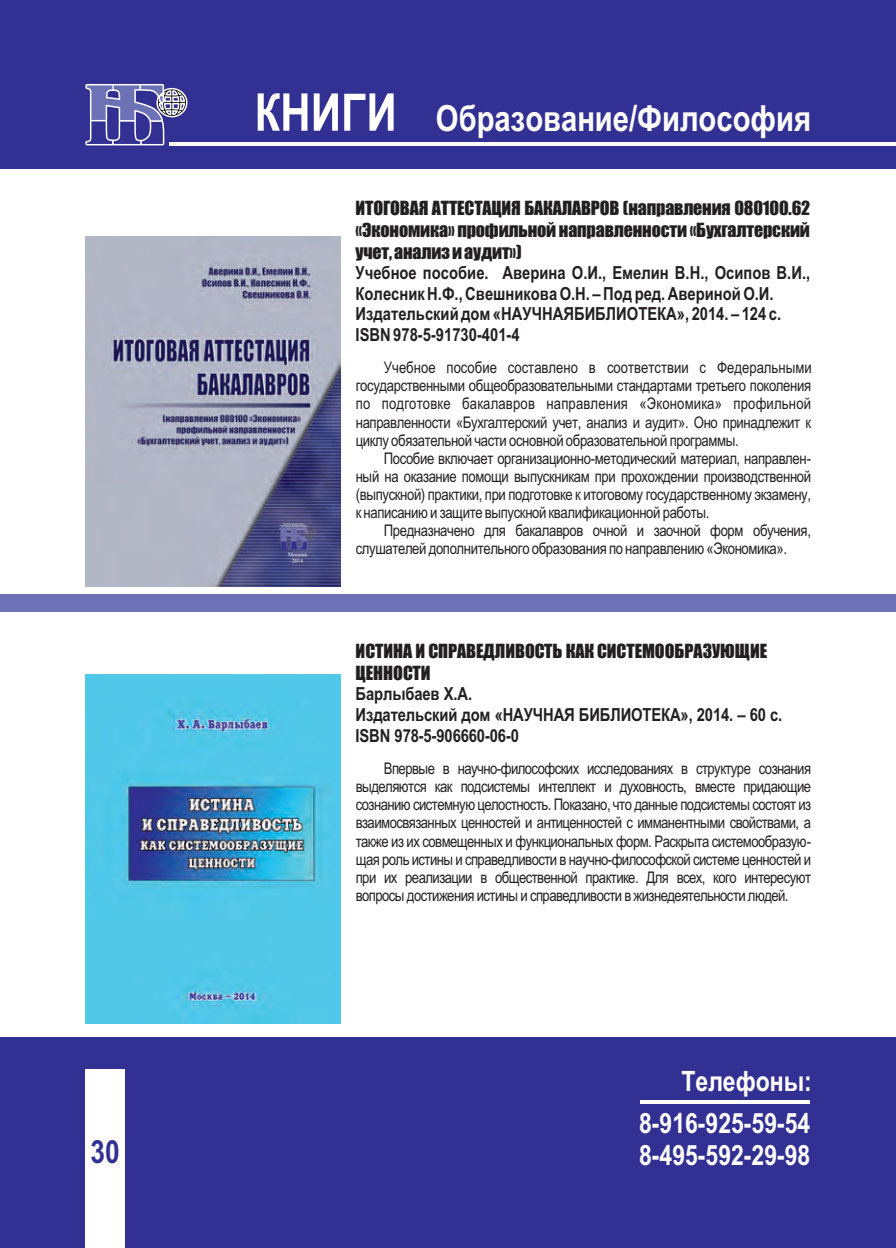
<style>
.page{position:relative;width:896px;height:1248px;background:#fff}
.page>*{position:absolute;margin:0;border:0;box-sizing:border-box;transform-origin:0 0}
.t1{font:700 52px "Arial Narrow";color:#fff}
.t2{font:700 36px "Arial Narrow";color:#fff}
.t3{font:700 32px "Arial Narrow";color:#323092}
.t4{font:700 28px/42.2px "Arial Narrow";color:#fff;text-align:right}
.t5{font:700 18px/20.6px "Arial Narrow";color:#231f20}
.t6{font:18px/22px "Impact";letter-spacing:-.01em;color:#231f20;text-align:justify}
.t7{font:16px/18.2px "Arial Narrow";letter-spacing:-.025em;color:#231f20;text-align:justify}
</style>
<div class="page">
<div style="left:0;top:0;width:896px;height:169px;background:#323092"></div>
<svg style="left:85px;top:84px;width:105px;height:62px"></svg>
<hr style="left:169px;top:142px;width:727px;height:3px;background:#fff">
<div style="left:0;top:594px;width:895px;height:17px;background:#6d71b5"></div>
<div style="left:0;top:1036px;width:896px;height:211px;background:#323092"></div>
<div style="left:85px;top:1068px;width:39px;height:179px;background:#fff"></div>
<svg style="left:640px;top:1100px;width:170px;height:3px"></svg>
<img style="left:85px;top:236px;width:255px;height:350px">
<img style="left:86px;top:674px;width:255px;height:349px">
<h3 class="t3" style="left:91px;top:1139px;width:31px">30</h3>
<h1 class="t1" style="left:254px;top:93px;width:144px">КНИГИ</h1>
<h2 class="t2" style="left:436px;top:104px;width:376px">Образование/Философия</h2>
<p class="t6" style="left:356px;top:198px;width:456px">ИТОГОВАЯ АТТЕСТАЦИЯ БАКАЛАВРОВ (направления 080100.62 «Экономика» профильной направленности «Бухгалтерский учет, анализ и аудит»)</p>
<p class="t5" style="left:355px;top:264px;width:456px">Учебное пособие. Аверина О.И., Емелин В.Н., Осипов В.И., Колесник Н.Ф., Свешникова О.Н. – Под ред. Авериной О.И.<br>Издательский дом «НАУЧНАЯБИБЛИОТЕКА», 2014. – 124 с.<br>ISBN 978-5-91730-401-4</p>
<p class="t7" style="left:356px;top:360px;width:457px;text-indent:28px">Учебное пособие составлено в соответствии с Федеральными государственными общеобразовательными стандартами третьего поколения по подготовке бакалавров направления «Экономика» профильной направленности «Бухгалтерский учет, анализ и аудит». Оно принадлежит к циклу обязательной части основной образовательной программы.</p>
<p class="t7" style="left:356px;top:450px;width:457px;text-indent:28px">Пособие включает организационно-методический материал, направлен&shy;ный на оказание помощи выпускникам при прохождении производственной (выпускной) практики, при подготовке к итоговому государственному экзамену, к написанию и защите выпускной квалификационной работы.</p>
<p class="t7" style="left:356px;top:523px;width:457px;text-indent:28px">Предназначено для бакалавров очной и заочной форм обучения, слушателей дополнительного образования по направлению «Экономика».</p>
<p class="t6" style="left:356px;top:640px;width:413px">ИСТИНА И СПРАВЕДЛИВОСТЬ КАК СИСТЕМООБРАЗУЮЩИЕ<br>ЦЕННОСТИ</p>
<p class="t5" style="left:356px;top:685px;width:428px">Барлыбаев Х.А.<br>Издательский дом «НАУЧНАЯ БИБЛИОТЕКА», 2014. – 60 с.<br>ISBN 978-5-906660-06-0</p>
<p class="t7" style="left:356px;top:760px;width:457px;text-indent:28px">Впервые в научно-философских исследованиях в структуре сознания выделяются как подсистемы интеллект и духовность, вместе придающие сознанию системную целостность. Показано, что данные подсистемы состоят из взаимосвязанных ценностей и антиценностей с имманентными свойствами, а также из их совмещенных и функциональных форм. Раскрыта системообразую&shy;щая роль истины и справедливости в научно-философской системе ценностей и при их реализации в общественной практике. Для всех, кого интересуют вопросы достижения истины и справедливости в жизнедеятельности людей.</p>
<h3 class="t4" style="left:639px;top:1062px;width:174px">Телефоны:<br>8-916-925-59-54</h3>
<h3 class="t4" style="left:639px;top:1136px;width:173px">8-495-592-29-98</h3>
</div>
